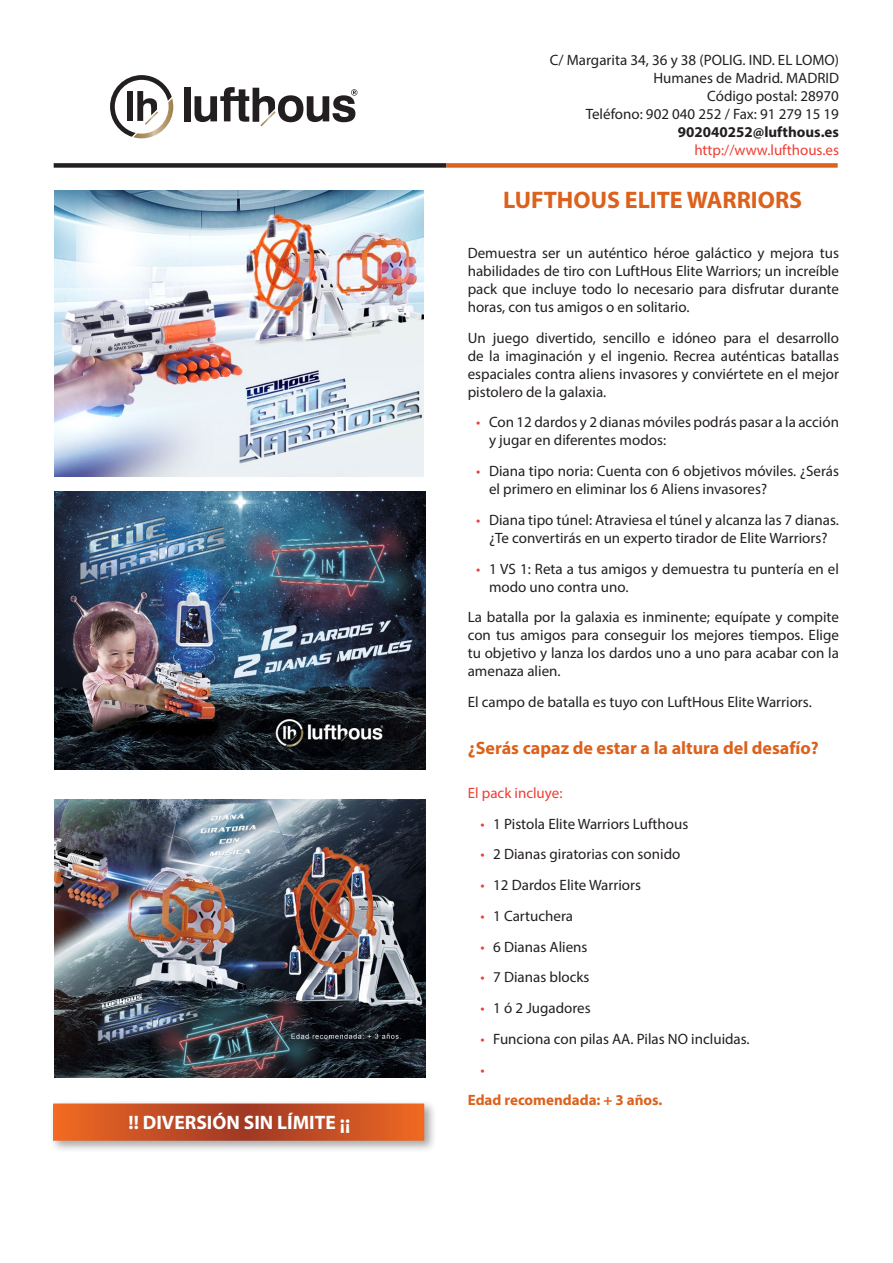
<style>
.page{position:relative;width:893px;height:1263px;background:#fff}
.page>*{position:absolute;margin:0;border:0;box-sizing:border-box;transform-origin:0 0}
.t1{font:700 24px "Myriad Pro";color:#dc611c}
.t2{font:700 19.5px "Myriad Pro";color:#fff}
.t3{font:700 18px "Myriad Pro";color:#dc611c}
.t4{font:15px/18px "Myriad Pro";color:#231f20}
.t5{font:15px "Myriad Pro";color:#ee3e34}
.t6{font:700 15px "Myriad Pro";color:#dc611c}
.t7{font:700 15px "Myriad Pro";color:#231f20}
.s1{color:#ee3e34}
</style>
<div class="page">
<img style="left:54px;top:190px;width:370px;height:286px">
<img style="left:54px;top:492px;width:372px;height:277px">
<div style="left:54px;top:163px;width:392px;height:5px;background:#231f20"></div>
<div style="left:446px;top:163px;width:392px;height:5px;background:#dc611c"></div>
<div style="left:49px;top:1099px;width:388px;height:54px;background:#231f20;opacity:.4"></div>
<svg style="left:56px;top:1106px;width:365px;height:32px;background:#c65024"></svg>
<img style="left:54px;top:800px;width:371px;height:277px">
<div style="left:184px;top:87px;width:7px;height:34px;background:#231f20"></div>
<svg style="left:195px;top:87px;width:162px;height:39px"></svg>
<svg style="left:110px;top:75px;width:63px;height:63px"></svg>
<h2 class="t2" style="left:128px;top:1110px;width:223px">!! DIVERSIÓN SIN LÍMITE ¡¡</h2>
<p class="t4" style="left:550px;top:51px;width:291px;text-align:right">C/ Margarita 34, 36 y 38 (POLIG. IND. EL LOMO)<br>Humanes de Madrid. MADRID<br>Código postal: 28970<br>Teléfono: 902 040 252 / Fax: 91 279 15 19</p>
<p class="t7" style="left:678px;top:122px;width:163px">902040252@lufthous.es</p>
<p class="t5" style="left:694px;top:141px;width:146px">http://www.lufthous.es</p>
<h1 class="t1" style="left:503px;top:185px;width:300px">LUFTHOUS ELITE WARRIORS</h1>
<p class="t4" style="left:468px;top:244px;width:373px;text-align:justify">Demuestra ser un auténtico héroe galáctico y mejora tus habilidades de tiro con LuftHous Elite Warriors; un increíble pack que incluye todo lo necesario para disfrutar durante horas, con tus amigos o en solitario.</p>
<p class="t4" style="left:468px;top:328px;width:373px;text-align:justify">Un juego divertido, sencillo e idóneo para el desarrollo de la imaginación y el ingenio. Recrea auténticas batallas espaciales contra aliens invasores y conviértete en el mejor pistolero de la galaxia.</p>
<p class="t4" style="left:489px;top:413px;width:351px;text-indent:-13px"><span class="s1">•</span> Con 12 dardos y 2 dianas móviles podrás pasar a la acción y jugar en diferentes modos:</p>
<p class="t4" style="left:489px;top:462px;width:351px;text-indent:-13px"><span class="s1">•</span> Diana tipo noria: Cuenta con 6 objetivos móviles. ¿Serás el primero en eliminar los 6 Aliens invasores?</p>
<p class="t4" style="left:476px;top:511px;width:364px;text-align:center"><span class="s1">•</span> Diana tipo túnel: Atraviesa el túnel y alcanza las 7 dianas. ¿Te convertirás en un experto tirador de Elite Warriors?</p>
<p class="t4" style="left:489px;top:559px;width:351px;text-indent:-13px"><span class="s1">•</span> 1 VS 1: Reta a tus amigos y demuestra tu puntería en el modo uno contra uno.</p>
<p class="t4" style="left:468px;top:608px;width:373px;text-align:justify">La batalla por la galaxia es inminente; equípate y compite con tus amigos para conseguir los mejores tiempos. Elige tu objetivo y lanza los dardos uno a uno para acabar con la amenaza alien.</p>
<p class="t4" style="left:468px;top:693px;width:345px">El campo de batalla es tuyo con LuftHous Elite Warriors.</p>
<p class="t3" style="left:468px;top:736px;width:353px">¿Serás capaz de estar a la altura del desafío?</p>
<p class="t5" style="left:468px;top:783px;width:96px">El pack incluye:</p>
<p class="t4" style="left:480px;top:814px;width:209px"><span class="s1">•</span> 1 Pistola Elite Warriors Lufthous</p>
<p class="t4" style="left:480px;top:845px;width:201px"><span class="s1">•</span> 2 Dianas giratorias con sonido</p>
<p class="t4" style="left:480px;top:876px;width:162px"><span class="s1">•</span> 12 Dardos Elite Warriors</p>
<p class="t4" style="left:480px;top:907px;width:94px"><span class="s1">•</span> 1 Cartuchera</p>
<p class="t4" style="left:480px;top:937px;width:108px"><span class="s1">•</span> 6 Dianas Aliens</p>
<p class="t4" style="left:480px;top:968px;width:111px"><span class="s1">•</span> 7 Dianas blocks</p>
<p class="t4" style="left:480px;top:999px;width:112px"><span class="s1">•</span> 1 ó 2 Jugadores</p>
<p class="t4" style="left:480px;top:1023px;width:271px;line-height:30.8px"><span class="s1">•</span> Funciona con pilas AA. Pilas NO incluidas. <span class="s1">•</span></p>
<p class="t6" style="left:468px;top:1090px;width:196px">Edad recomendada: + 3 años.</p>
</div>
